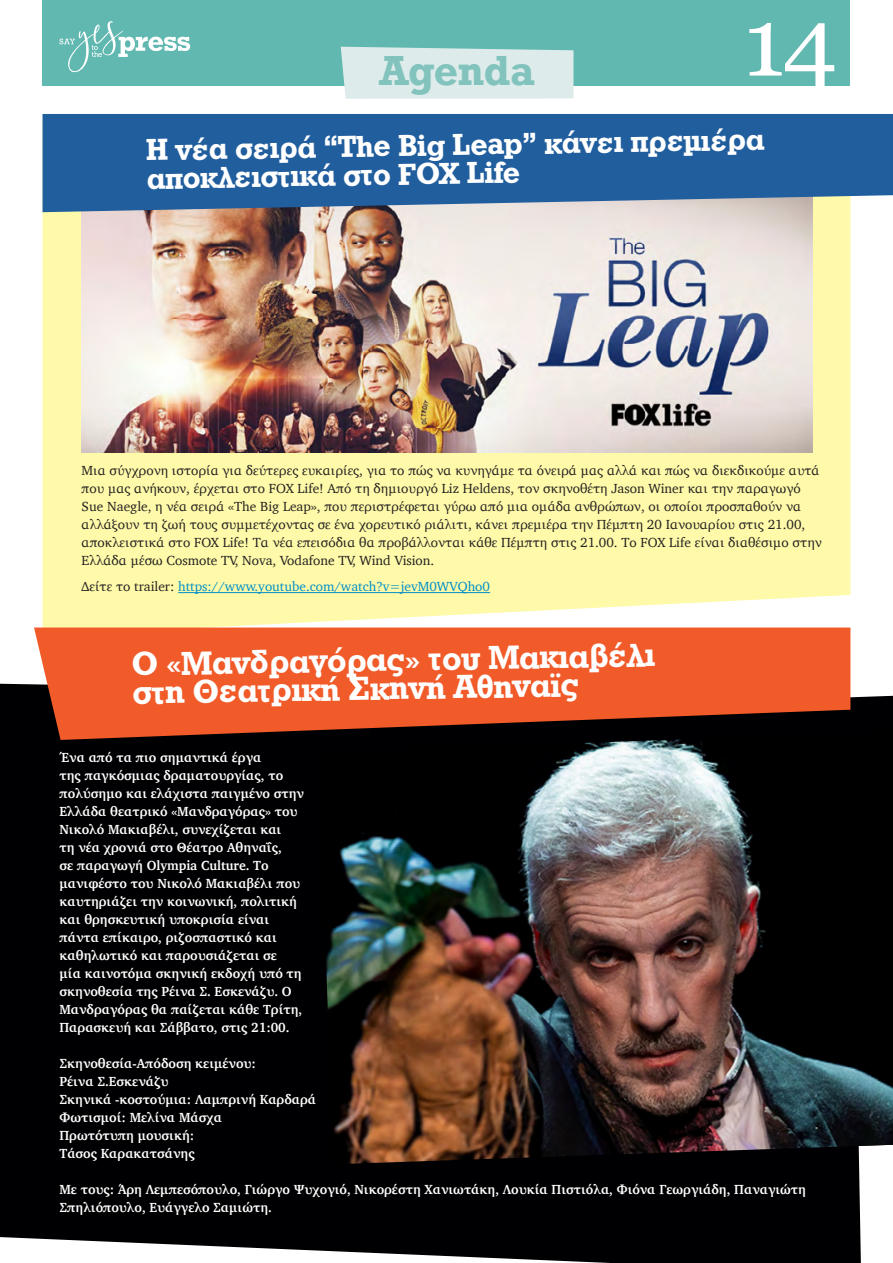
<style>
.page{position:relative;width:893px;height:1263px;background:#fff}
.page>*{position:absolute;margin:0;border:0;box-sizing:border-box;transform-origin:0 0}
.t1{font:97.5px "Georgia";color:#fff}
.t2{font:700 39.6px "Rockwell";letter-spacing:-.015em;color:#82c3bd}
.t3{font:34.5px/28.5px "UB Rockwell Bold";color:#fff}
.t4{font:31.5px/28.5px "UB Rockwell Bold";color:#fff}
.t5{font:700 13.5px/18px "Charter";color:#fff;scale:.96 1}
.t6{font:13.5px/18px "Charter";color:#231f20}
.t7{font:13.5px "Charter";color:#008ec9}
.s1{color:#231f20}
</style>
<div class="page">
<div style="left:43px;top:0;width:807px;height:85px;background:#61b8b0"></div>
<svg style="left:60px;top:21px;width:130px;height:51px"></svg>
<div style="left:0;top:684px;width:861px;height:579px;background:#000002"></div>
<img style="left:319px;top:732px;width:574px;height:432px">
<svg style="left:43px;top:212px;width:807px;height:415px;background:#fdf9ae"></svg>
<img style="left:82px;top:212px;width:730px;height:240px">
<hr style="left:178px;top:592px;width:312px;height:1px;background:#008ec9">
<svg style="left:43px;top:114px;width:850px;height:98px;background:#3067a1"></svg>
<svg style="left:34px;top:627px;width:816px;height:113px;background:#ce4e25"></svg>
<div style="left:341px;top:47px;width:232px;height:52px;background:#ddecea"></div>
<h2 class="t2" style="left:379px;top:45px;width:157px">Agenda</h2>
<h1 class="t1" style="left:743px;top:-29px;width:96px">14</h1>
<h3 class="t4" style="left:146px;top:135px;width:620px;rotate:-1deg">Η νέα σειρά “The Big Leap” κάνει πρεμιέρα αποκλειστικά στο FOX Life</h3>
<p class="t6" style="left:82px;top:461px;width:742px">Μια σύγχρονη ιστορία για δεύτερες ευκαιρίες, για το πώς να κυνηγάμε τα όνειρά μας αλλά και πώς να διεκδικούμε αυτά που μας ανήκουν, έρχεται στο FOX Life! Από τη δημιουργό Liz Heldens, τον σκηνοθέτη Jason Winer και την παραγωγό Sue Naegle, η νέα σειρά «The Big Leap», που περιστρέφεται γύρω από μια ομάδα ανθρώπων, οι οποίοι προσπαθούν να αλλάξουν τη ζωή τους συμμετέχοντας σε ένα χορευτικό ριάλιτι, κάνει πρεμιέρα την Πέμπτη 20 Ιανουαρίου στις 21.00, αποκλειστικά στο FOX Life! Τα νέα επεισόδια θα προβάλλονται κάθε Πέμπτη στις 21.00. Το FOX Life είναι διαθέσιμο στην Ελλάδα μέσω Cosmote TV, Nova, Vodafone TV, Wind Vision.</p>
<p class="t7" style="left:82px;top:575px;width:410px"><span class="s1">Δείτε το trailer:</span> https://www.youtube.com/watch?v=jevM0WVQho0</p>
<h3 class="t3" style="left:132px;top:649px;width:525px;rotate:-1deg">Ο «Μανδραγόρας» του Μακιαβέλι στη Θεατρική Σκηνή Αθηναϊς</h3>
<p class="t5" style="left:60px;top:748px;width:256px">Ένα από τα πιο σημαντικά έργα<br>της παγκόσμιας δραματουργίας, το πολύσημο και ελάχιστα παιγμένο στην Ελλάδα θεατρικό «Μανδραγόρας» του Νικολό Μακιαβέλι, συνεχίζεται και<br>τη νέα χρονιά στο Θέατρο Αθηναΐς,<br>σε παραγωγή Olympia Culture. Το μανιφέστο του Νικολό Μακιαβέλι που καυτηριάζει την κοινωνική, πολιτική και θρησκευτική υποκρισία είναι πάντα επίκαιρο, ριζοσπαστικό και καθηλωτικό και παρουσιάζεται σε<br>μία καινοτόμα σκηνική εκδοχή υπό τη σκηνοθεσία της Ρέινα Σ. Εσκενάζυ. Ο Μανδραγόρας θα παίζεται κάθε Τρίτη, Παρασκευή και Σάββατο, στις 21:00.</p>
<p class="t5" style="left:60px;top:1054px;width:269px">Σκηνοθεσία-Απόδοση κειμένου:<br>Ρέινα Σ.Εσκενάζυ<br>Σκηνικά -κοστούμια: Λαμπρινή Καρδαρά<br>Φωτισμοί: Μελίνα Μάσχα<br>Πρωτότυπη μουσική:<br>Τάσος Καρακατσάνης</p>
<p class="t5" style="left:60px;top:1180px;width:779px">Με τους: Άρη Λεμπεσόπουλο, Γιώργο Ψυχογιό, Νικορέστη Χανιωτάκη, Λουκία Πιστιόλα, Φιόνα Γεωργιάδη, Παναγιώτη<br>Σπηλιόπουλο, Ευάγγελο Σαμιώτη.</p>
</div>
